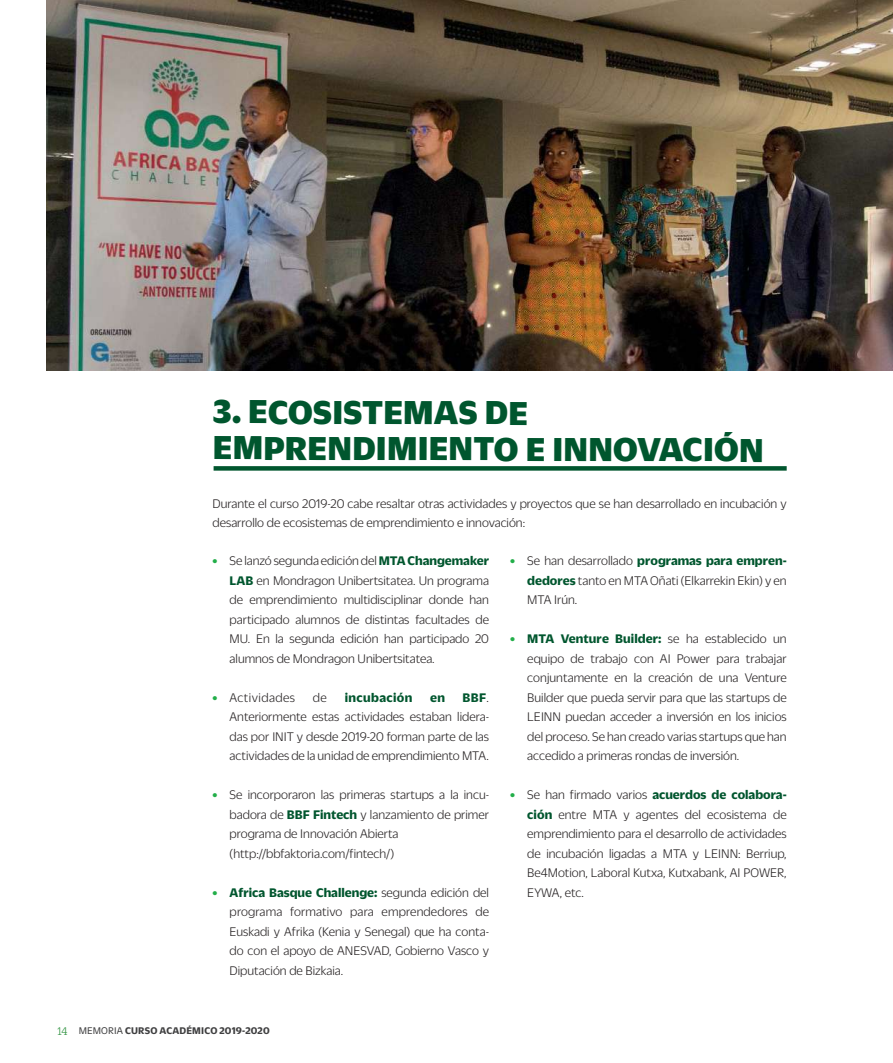
<style>
.page{position:relative;width:893px;height:1063px;background:#fff}
.page>*{position:absolute;margin:0;border:0;box-sizing:border-box;transform-origin:0 0}
.t1{font:800 36px/36.6px "Duplicate Sans";letter-spacing:.005em;color:#00562e}
.t2{font:300 13.5px/19.5px "Duplicate Sans";color:#231f20;text-align:justify}
.t3{font:300 13.5px "Duplicate Sans";letter-spacing:.03em;color:#231f20}
.t4{font:700 13.5px "Duplicate Sans";letter-spacing:.03em;color:#00562e}
.t5{font:700 10.5px "Duplicate Sans";letter-spacing:.015em;color:#404041}
.s1{font-weight:800;color:#22ae49}
.s2{font-weight:700;color:#00562e}
.s3{font-family:"Duplicate Slab";font-weight:300;font-size:12px;color:#2b903c}
.s4{font-weight:400}
</style>
<div class="page">
<img style="left:46px;top:0;width:847px;height:370px">
<div style="left:214px;top:466px;width:573px;height:5px;background:#00562e"></div>
<h1 class="t1" style="left:213px;top:396px;width:552px">3. ECOSISTEMAS DE<br>EMPRENDIMIENTO E INNOVACIÓN</h1>
<p class="t2" style="left:213px;top:494px;width:576px">Durante el curso 2019-20 cabe resaltar otras actividades y proyectos que se han desarrollado en incubación y desarrollo de ecosistemas de emprendimiento e innovación:</p>
<p class="t2" style="left:527px;top:552px;width:261px;text-indent:-17px"><span class="s1">•</span> Se han desarrollado <span class="s2">programas para empren&shy;dedores</span> tanto en MTA Oñati (Elkarrekin Ekin) y en MTA Irún.</p>
<p class="t2" style="left:527px;top:630px;width:261px;text-indent:-17px"><span class="s1">•</span> <span class="s2">MTA Venture Builder:</span> se ha establecido un equipo de trabajo con AI Power para trabajar conjuntamente en la creación de una Venture Builder que pueda servir para que las startups de LEINN puedan acceder a inversión en los inicios del proceso. Se han creado varias startups que han accedido a primeras rondas de inversión.</p>
<p class="t2" style="left:527px;top:786px;width:261px;text-indent:-17px"><span class="s1">•</span> Se han firmado varios <span class="s2">acuerdos de colabora&shy;ción</span> entre MTA y agentes del ecosistema de emprendimiento para el desarrollo de actividades de incubación ligadas a MTA y LEINN: Berriup, Be4Motion, Laboral Kutxa, Kutxabank, AI POWER, EYWA, etc.</p>
<p class="t2" style="left:230px;top:552px;width:261px;text-indent:-17px"><span class="s1">•</span> Se lanzó segunda edición del <span class="s2">MTA Changemaker LAB</span> en Mondragon Unibertsitatea. Un programa de emprendimiento multidisciplinar donde han participado alumnos de distintas facultades de MU. En la segunda edición han participado 20 alumnos de Mondragon Unibertsitatea.</p>
<p class="t3" style="left:213px;top:692px;width:84px"><span class="s1">•</span> Actividades</p>
<p class="t2" style="left:313px;top:688px;width:15px">de</p>
<p class="t4" style="left:345px;top:692px;width:69px">incubación</p>
<p class="t4" style="left:430px;top:692px;width:16px">en</p>
<p class="t2" style="left:230px;top:688px;width:261px;text-indent:233px"><span class="s2">BBF</span>.<br>Anteriormente estas actividades estaban lidera&shy;das por INIT y desde 2019-20 forman parte de las actividades de la unidad de emprendimiento MTA.</p>
<p class="t2" style="left:230px;top:786px;width:261px;text-align:left;text-indent:-17px"><span class="s1">•</span> Se incorporaron las primeras startups a la incu&shy;badora de <span class="s2">BBF Fintech</span> y lanzamiento de primer programa de Innovación Abierta (http://bbfaktoria.com/fintech/)</p>
<p class="t2" style="left:230px;top:883px;width:261px;text-indent:-17px"><span class="s1">•</span> <span class="s2">Africa Basque Challenge:</span> segunda edición del programa formativo para emprendedores de Euskadi y Afrika (Kenia y Senegal) que ha conta&shy;do con el apoyo de ANESVAD, Gobierno Vasco y Diputación de Bizkaia.</p>
<p class="t5" style="left:57px;top:1027px;width:214px"><span class="s3">14</span> <span class="s4">MEMORIA</span> CURSO ACADÉMICO 2019-2020</p>
</div>
